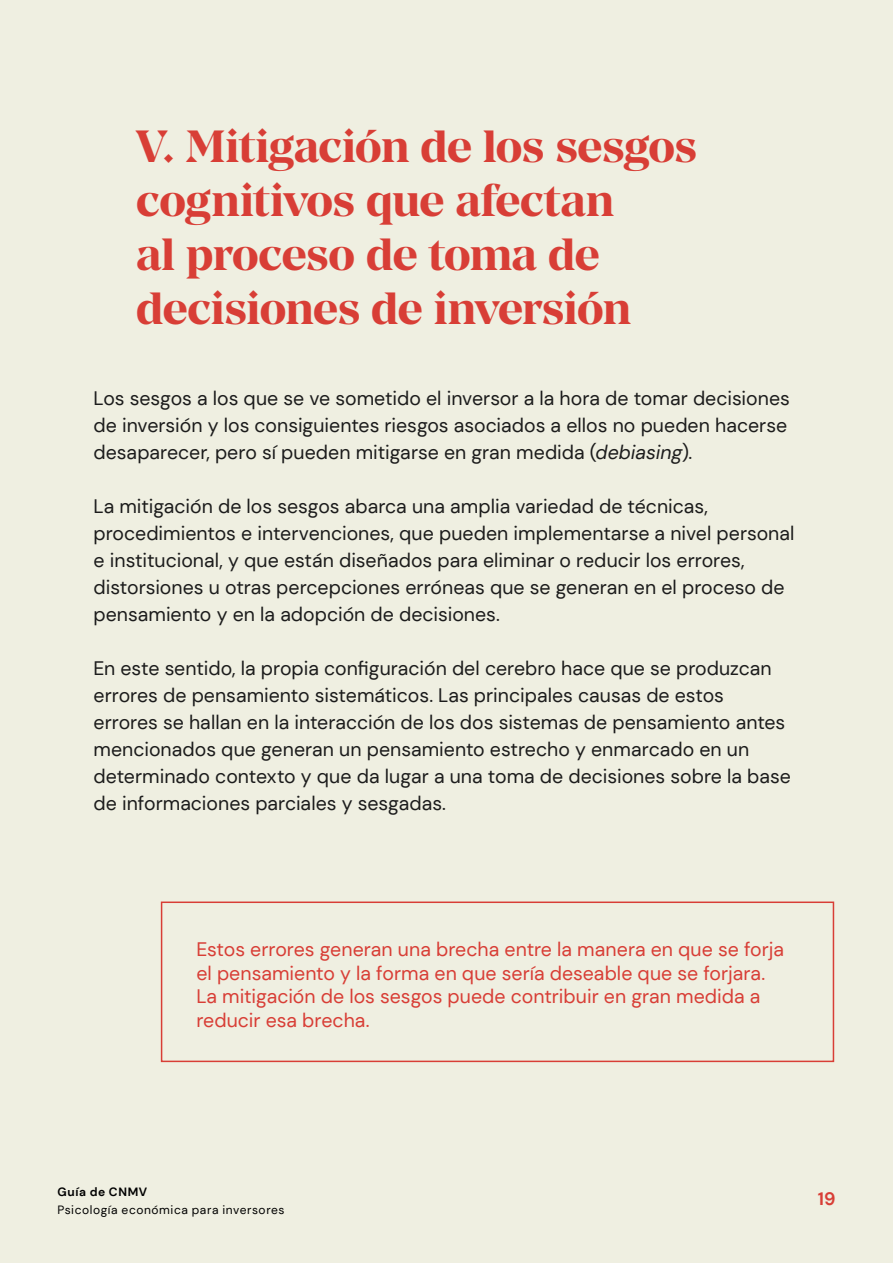
<style>
.page{position:relative;width:893px;height:1263px;background:#efefe1}
.page>*{position:absolute;margin:0;border:0;box-sizing:border-box;transform-origin:0 0}
.t1{font:700 45px/54px "Manier";letter-spacing:-.015em;color:#d83e36}
.t2{font:19.5px/27px "DM Sans";color:#1c1c1c}
.t3{font:19.5px/23.4px "DM Sans";color:#d83e36}
.t4{font:700 18px "DM Sans";color:#d83e36}
.t5{font:12px "DM Sans";letter-spacing:.045em;color:#000}
.t6{font:700 12px "DM Sans";letter-spacing:.055em;color:#000}
.s1{font-style:italic}
</style>
<div class="page">
<div style="left:161px;top:901px;width:673px;height:161px;border:2px solid #d83e36"></div>
<h1 class="t1" style="left:136px;top:120px;width:562px">V. Mitigación de los sesgos cognitivos que afectan<br>al proceso de toma de decisiones de inversión</h1>
<p class="t2" style="left:94px;top:385px;width:698px">Los sesgos a los que se ve sometido el inversor a la hora de tomar decisiones de inversión y los consiguientes riesgos asociados a ellos no pueden hacerse desaparecer, pero sí pueden mitigarse en gran medida (<span class="s1">debiasing</span>).</p>
<p class="t2" style="left:94px;top:493px;width:703px">La mitigación de los sesgos abarca una amplia variedad de técnicas, procedimientos e intervenciones, que pueden implementarse a nivel personal e institucional, y que están diseñados para eliminar o reducir los errores, distorsiones u otras percepciones erróneas que se generan en el proceso de pensamiento y en la adopción de decisiones.</p>
<p class="t2" style="left:94px;top:655px;width:699px">En este sentido, la propia configuración del cerebro hace que se produzcan errores de pensamiento sistemáticos. Las principales causas de estos errores se hallan en la interacción de los dos sistemas de pensamiento antes mencionados que generan un pensamiento estrecho y enmarcado en un determinado contexto y que da lugar a una toma de decisiones sobre la base de informaciones parciales y sesgadas.</p>
<p class="t3" style="left:196px;top:938px;width:589px">Estos errores generan una brecha entre la manera en que se forja el pensamiento y la forma en que sería deseable que se forjara.<br>La mitigación de los sesgos puede contribuir en gran medida a reducir esa brecha.</p>
<p class="t6" style="left:57px;top:1184px;width:91px">Guía de CNMV</p>
<p class="t5" style="left:57px;top:1202px;width:229px">Psicología económica para inversores</p>
<p class="t4" style="left:818px;top:1188px;width:19px">19</p>
</div>
